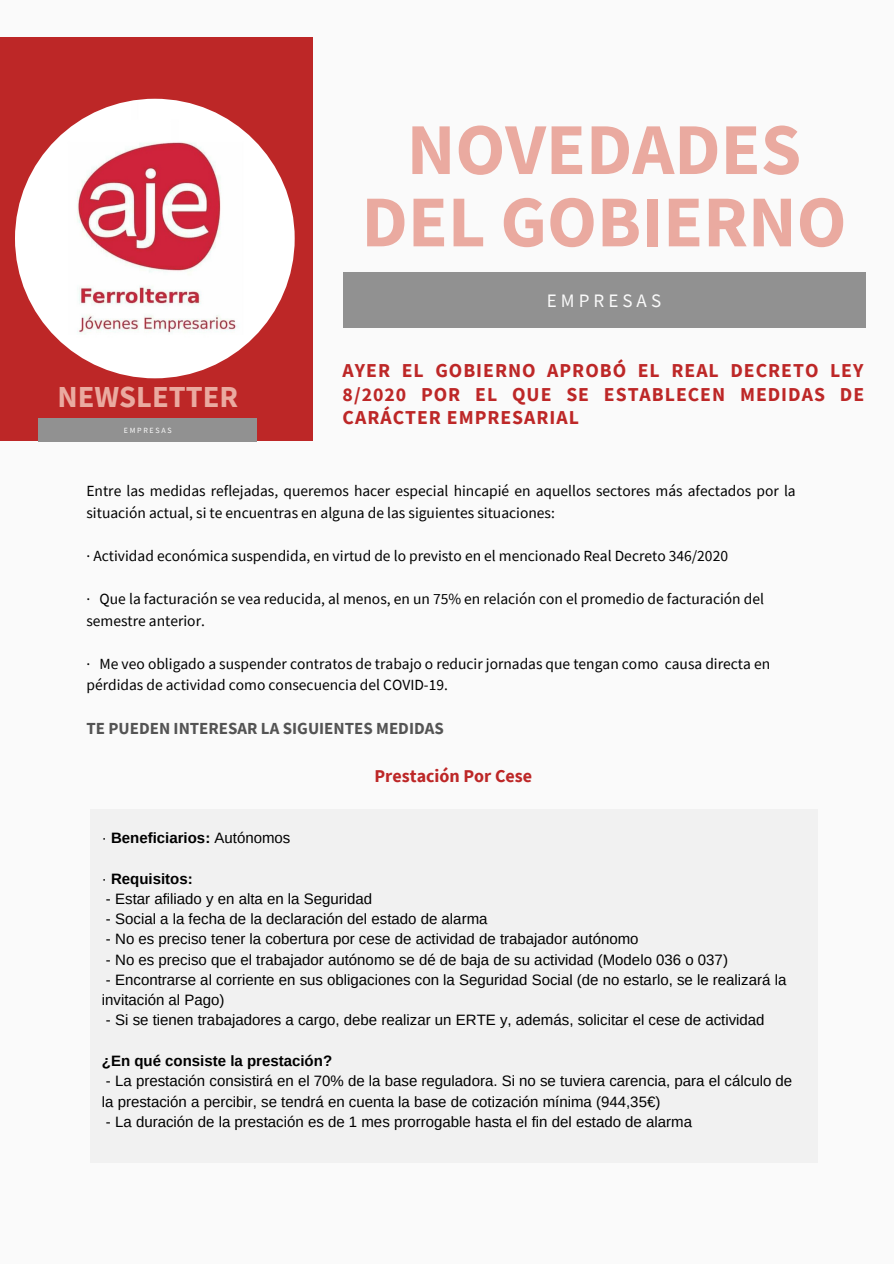
<style>
.page{position:relative;width:894px;height:1264px;background:#fff}
.page>*{position:absolute;margin:0;border:0;box-sizing:border-box;transform-origin:0 0}
.t1{font:700 73.05px/72.3px "Source Sans Pro";color:#eaaaa0;text-align:center}
.t2{font:700 30.45px "Source Sans Pro";color:#eaaaa0}
.t3{font:700 19.65px/23.5px "Source Sans Pro";letter-spacing:.05em;color:#bd2727;text-align:justify}
.t4{font:19.05px "Source Sans Pro";letter-spacing:.21em;color:#fafafa}
.t5{font:700 18px "Source Sans Pro";color:#bd2727}
.t6{font:700 16.8px "Source Sans Pro";color:#545454}
.t7{font:15.45px/21.6px "Source Sans Pro";color:#000}
.t8{font:15px/20.2px "Arimo";color:#000}
.t9{font:700 15px "Arimo";color:#000}
.t10{font:7.95px "Source Sans Pro";letter-spacing:.21em;color:#fafafa}
.s1{font-weight:400}
</style>
<div class="page">
<div style="left:0;top:0;width:893px;height:1263px;background:#fafafa"></div>
<div style="left:342px;top:272px;width:523px;height:56px;background:#919191"></div>
<div style="left:0;top:37px;width:312px;height:403px;background:#bd2727"></div>
<img style="left:15px;top:99px;width:279px;height:279px;border-radius:50%">
<div style="left:90px;top:809px;width:727px;height:353px;background:#f1f1f1"></div>
<div style="left:39px;top:418px;width:218px;height:23px;background:#919191"></div>
<h1 class="t1" style="left:361px;top:112px;width:486px">NOVEDADES<br>DEL GOBIERNO</h1>
<h2 class="t2" style="left:57px;top:377px;width:182px">NEWSLETTER</h2>
<p class="t10" style="left:124px;top:425px;width:49px">EMPRESAS</p>
<p class="t4" style="left:546px;top:288px;width:116px">EMPRESAS</p>
<h3 class="t3" style="left:342px;top:358px;width:523px">AYER EL GOBIERNO APROBÓ EL REAL DECRETO LEY 8/2020 POR EL QUE SE ESTABLECEN MEDIDAS DE CARÁCTER EMPRESARIAL</h3>
<p class="t7" style="left:86px;top:480px;width:710px">Entre las medidas reflejadas, queremos hacer especial hincapié en aquellos sectores más afectados por la situación actual, si te encuentras en alguna de las siguientes situaciones:</p>
<p class="t7" style="left:86px;top:544px;width:643px">· Actividad económica suspendida, en virtud de lo previsto en el mencionado Real Decreto 346/2020</p>
<p class="t7" style="left:86px;top:587px;width:678px">· Que la facturación se vea reducida, al menos, en un 75% en relación con el promedio de facturación del semestre anterior.</p>
<p class="t7" style="left:86px;top:652px;width:685px">· Me veo obligado a suspender contratos de trabajo o reducir jornadas que tengan como causa directa en pérdidas de actividad como consecuencia del COVID-19.</p>
<p class="t6" style="left:86px;top:718px;width:359px">TE PUEDEN INTERESAR LA SIGUIENTES MEDIDAS</p>
<p class="t5" style="left:374px;top:764px;width:159px">Prestación Por Cese</p>
<p class="t9" style="left:102px;top:829px;width:190px"><span class="s1">·</span> Beneficiarios: <span class="s1">Autónomos</span></p>
<p class="t9" style="left:102px;top:869px;width:92px"><span class="s1">·</span> Requisitos:</p>
<p class="t8" style="left:106px;top:888px;width:268px">- Estar afiliado y en alta en la Seguridad</p>
<p class="t8" style="left:106px;top:908px;width:383px">- Social a la fecha de la declaración del estado de alarma</p>
<p class="t8" style="left:106px;top:929px;width:534px">- No es preciso tener la cobertura por cese de actividad de trabajador autónomo</p>
<p class="t8" style="left:106px;top:949px;width:623px">- No es preciso que el trabajador autónomo se dé de baja de su actividad (Modelo 036 o 037)</p>
<p class="t8" style="left:102px;top:969px;width:685px">- Encontrarse al corriente en sus obligaciones con la Seguridad Social (de no estarlo, se le realizará la invitación al Pago)</p>
<p class="t8" style="left:106px;top:1010px;width:660px">- Si se tienen trabajadores a cargo, debe realizar un ERTE y, además, solicitar el cese de actividad</p>
<p class="t9" style="left:102px;top:1052px;width:232px">¿En qué consiste la prestación?</p>
<p class="t8" style="left:102px;top:1070px;width:691px">- La prestación consistirá en el 70% de la base reguladora. Si no se tuviera carencia, para el cálculo de la prestación a percibir, se tendrá en cuenta la base de cotización mínima (944,35€)</p>
<p class="t8" style="left:106px;top:1111px;width:587px">- La duración de la prestación es de 1 mes prorrogable hasta el fin del estado de alarma</p>
</div>
